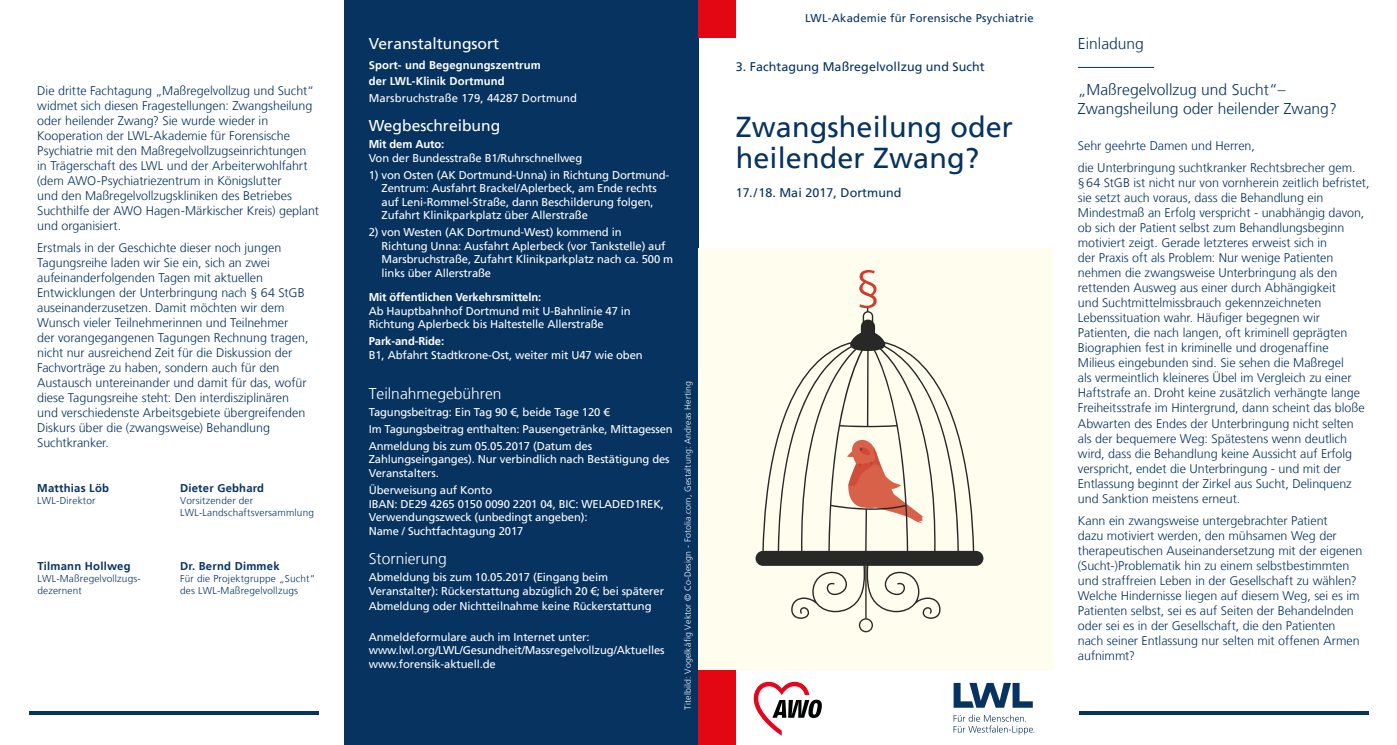
<style>
.page{position:relative;width:1397px;height:745px;background:#fff}
.page>*{position:absolute;margin:0;border:0;box-sizing:border-box;transform-origin:0 0}
.t1{font:28.75px/31.2px "Frutiger LT";letter-spacing:.005em;color:#073360}
.t2{font:300 15.62px/18.8px "Frutiger LT";color:#073360}
.t3{font:15.62px "Frutiger LT";color:#fff}
.t4{font:300 15.62px "Frutiger LT";color:#fff}
.t5{font:300 12.5px/15px "Frutiger LT";color:#073360}
.t6{font:12.5px "Frutiger LT";letter-spacing:.005em;color:#073360}
.t7{font:11.25px/13.5px "Frutiger LT";letter-spacing:-.01em;color:#fff}
.t8{font:700 11.25px "Frutiger LT";letter-spacing:-.01em;color:#fff}
.t9{font:700 11.25px "Frutiger LT";letter-spacing:.02em;color:#073360}
.t10{font:700 11.25px/16.2px "Frutiger LT";letter-spacing:.01em;color:#fff}
.t11{font:11.25px "Frutiger LT";letter-spacing:.02em;color:#073360}
.t12{font:11.25px "Frutiger LT";letter-spacing:.01em;color:#fff}
.t13{font:300 10px/12px "Frutiger LT";letter-spacing:.02em;color:#073360}
.t14{font:300 8.75px "Frutiger LT";letter-spacing:.02em;color:#fff}
</style>
<div class="page">
<div style="left:344px;top:0;width:354px;height:744px;background:#073360"></div>
<svg style="left:29px;top:711px;width:290px;height:3px"></svg>
<svg style="left:1079px;top:711px;width:289px;height:3px"></svg>
<div style="left:698px;top:248px;width:354px;height:422px;background:#fffdee"></div>
<svg style="left:755px;top:308px;width:228px;height:310px"></svg>
<svg style="left:858px;top:565px;width:14px;height:67px"></svg>
<svg style="left:859px;top:270px;width:17px;height:38px"></svg>
<div style="left:698px;top:0;width:37px;height:37px;background:#e30613"></div>
<div style="left:698px;top:670px;width:37px;height:74px;background:#e30613"></div>
<svg style="left:953px;top:682px;width:79px;height:25px"></svg>
<svg style="left:953px;top:714px;width:81px;height:20px"></svg>
<svg style="left:753px;top:681px;width:68px;height:54px"></svg>
<hr style="left:1077px;top:67px;width:76px;height:1px;background:#073360">
<p class="t5" style="left:37px;top:83px;width:283px">Die dritte Fachtagung „Maßregelvollzug und Sucht“ widmet sich diesen Fragestellungen: Zwangsheilung oder heilender Zwang? Sie wurde wieder in Kooperation der LWL-Akademie für Forensische Psychiatrie mit den Maßregelvollzugseinrichtungen in Trägerschaft des LWL und der Arbeiterwohlfahrt (dem AWO-Psychiatriezentrum in Königslutter<br>und den Maßregelvollzugskliniken des Betriebes Suchthilfe der AWO Hagen-Märkischer Kreis) geplant und organisiert.</p>
<p class="t5" style="left:37px;top:240px;width:273px">Erstmals in der Geschichte dieser noch jungen Tagungsreihe laden wir Sie ein, sich an zwei aufeinanderfolgenden Tagen mit aktuellen Entwicklungen der Unterbringung nach § 64 StGB auseinanderzusetzen. Damit möchten wir dem Wunsch vieler Teilnehmerinnen und Teilnehmer der vorangegangenen Tagungen Rechnung tragen, nicht nur ausreichend Zeit für die Diskussion der Fachvorträge zu haben, sondern auch für den Austausch untereinander und damit für das, wofür diese Tagungsreihe steht: Den interdisziplinären und verschiedenste Arbeitsgebiete übergreifenden Diskurs über die (zwangsweise) Behandlung Suchtkranker.</p>
<p class="t9" style="left:37px;top:481px;width:73px">Matthias Löb</p>
<p class="t13" style="left:37px;top:494px;width:60px">LWL-Direktor</p>
<p class="t9" style="left:37px;top:559px;width:95px">Tilmann Hollweg</p>
<p class="t13" style="left:37px;top:572px;width:105px">LWL-Maßregelvollzugs&shy;dezernent</p>
<p class="t9" style="left:180px;top:481px;width:85px">Dieter Gebhard</p>
<p class="t13" style="left:180px;top:494px;width:135px">Vorsitzender der<br>LWL-Landschaftsversammlung</p>
<p class="t9" style="left:180px;top:559px;width:101px">Dr. Bernd Dimmek</p>
<p class="t13" style="left:180px;top:572px;width:137px">Für die Projektgruppe „Sucht“ des LWL-Maßregelvollzugs</p>
<p class="t3" style="left:369px;top:35px;width:132px">Veranstaltungsort</p>
<p class="t10" style="left:369px;top:57px;width:173px">Sport- und Begegnungszentrum der LWL-Klinik Dortmund</p>
<p class="t12" style="left:369px;top:91px;width:210px">Marsbruchstraße 179, 44287 Dortmund</p>
<p class="t3" style="left:369px;top:116px;width:133px">Wegbeschreibung</p>
<p class="t8" style="left:369px;top:137px;width:77px">Mit dem Auto:</p>
<p class="t7" style="left:369px;top:151px;width:215px">Von der Bundesstraße B1/Ruhrschnellweg</p>
<p class="t7" style="left:381px;top:168px;width:289px;text-indent:-13px">1) von Osten (AK Dortmund-Unna) in Richtung Dortmund-Zentrum: Ausfahrt Brackel/Aplerbeck, am Ende rechts auf Leni-Rommel-Straße, dann Beschilderung folgen, Zufahrt Klinikparkplatz über Allerstraße</p>
<p class="t7" style="left:381px;top:225px;width:293px;text-indent:-13px">2) von Westen (AK Dortmund-West) kommend in<br>Richtung Unna: Ausfahrt Aplerbeck (vor Tankstelle) auf Marsbruchstraße, Zufahrt Klinikparkplatz nach ca. 500 m links über Allerstraße</p>
<p class="t8" style="left:369px;top:290px;width:174px">Mit öffentlichen Verkehrsmitteln:</p>
<p class="t7" style="left:369px;top:304px;width:263px">Ab Hauptbahnhof Dortmund mit U-Bahnlinie 47 in<br>Richtung Aplerbeck bis Haltestelle Allerstraße</p>
<p class="t8" style="left:369px;top:334px;width:77px">Park-and-Ride:</p>
<p class="t7" style="left:369px;top:348px;width:275px">B1, Abfahrt Stadtkrone-Ost, weiter mit U47 wie oben</p>
<p class="t4" style="left:369px;top:384px;width:134px">Teilnahmegebühren</p>
<p class="t7" style="left:369px;top:403px;width:305px;line-height:17px">Tagungsbeitrag: Ein Tag 90 €, beide Tage 120 €<br>Im Tagungsbeitrag enthalten: Pausengetränke, Mittagessen<br>Anmeldung bis zum 05.05.2017 (Datum des</p>
<p class="t7" style="left:369px;top:452px;width:302px">Zahlungseinganges). Nur verbindlich nach Bestätigung des<br>Veranstalters.</p>
<p class="t7" style="left:369px;top:483px;width:297px">Überweisung auf Konto<br>IBAN: DE29 4265 0150 0090 2201 04, BIC: WELADED1REK, Verwendungszweck (unbedingt angeben):<br>Name / Suchtfachtagung 2017</p>
<p class="t4" style="left:369px;top:549px;width:80px">Stornierung</p>
<p class="t7" style="left:369px;top:570px;width:297px">Abmeldung bis zum 10.05.2017 (Eingang beim<br>Veranstalter): Rückerstattung abzüglich 20 €; bei späterer</p>
<p class="t7" style="left:369px;top:598px;width:284px">Abmeldung oder Nichtteilnahme keine Rückerstattung</p>
<p class="t7" style="left:369px;top:629px;width:297px">Anmeldeformulare auch im Internet unter: www.lwl.org/LWL/Gesundheit/Massregelvollzug/Aktuelles www.forensik-aktuell.de</p>
<p class="t14" style="left:682px;top:709px;width:330px;rotate:-90deg">Titelbild: Vogelkäfig Vektor © Co-Design - Fotolia.com, Gestaltung: Andreas Herting</p>
<p class="t11" style="left:805px;top:11px;width:230px">LWL-Akademie für Forensische Psychiatrie</p>
<p class="t6" style="left:735px;top:60px;width:250px">3. Fachtagung Maßregelvollzug und Sucht</p>
<h1 class="t1" style="left:735px;top:112px;width:279px">Zwangsheilung oder heilender Zwang?</h1>
<p class="t6" style="left:735px;top:185px;width:167px">17./18. Mai 2017, Dortmund</p>
<p class="t2" style="left:1077px;top:34px;width:67px">Einladung</p>
<p class="t2" style="left:1077px;top:81px;width:260px">„Maßregelvollzug und Sucht“–<br>Zwangsheilung oder heilender Zwang?</p>
<p class="t5" style="left:1077px;top:135px;width:279px;line-height:22.1px">Sehr geehrte Damen und Herren,<br>die Unterbringung suchtkranker Rechtsbrecher gem.</p>
<p class="t5" style="left:1077px;top:175px;width:293px">§64 StGB ist nicht nur von vornherein zeitlich befristet, sie setzt auch voraus, dass die Behandlung ein Mindestmaß an Erfolg verspricht - unabhängig davon, ob sich der Patient selbst zum Behandlungsbeginn motiviert zeigt. Gerade letzteres erweist sich in<br>der Praxis oft als Problem: Nur wenige Patienten nehmen die zwangsweise Unterbringung als den rettenden Ausweg aus einer durch Abhängigkeit<br>und Suchtmittelmissbrauch gekennzeichneten Lebenssituation wahr. Häufiger begegnen wir Patienten, die nach langen, oft kriminell geprägten Biographien fest in kriminelle und drogenaffine<br>Milieus eingebunden sind. Sie sehen die Maßregel<br>als vermeintlich kleineres Übel im Vergleich zu einer Haftstrafe an. Droht keine zusätzlich verhängte lange Freiheitsstrafe im Hintergrund, dann scheint das bloße Abwarten des Endes der Unterbringung nicht selten als der bequemere Weg: Spätestens wenn deutlich wird, dass die Behandlung keine Aussicht auf Erfolg verspricht, endet die Unterbringung - und mit der Entlassung beginnt der Zirkel aus Sucht, Delinquenz und Sanktion meistens erneut.</p>
<p class="t5" style="left:1077px;top:512px;width:286px">Kann ein zwangsweise untergebrachter Patient<br>dazu motiviert werden, den mühsamen Weg der therapeutischen Auseinandersetzung mit der eigenen (Sucht-)Problematik hin zu einem selbstbestimmten und straffreien Leben in der Gesellschaft zu wählen?<br>Welche Hindernisse liegen auf diesem Weg, sei es im Patienten selbst, sei es auf Seiten der Behandelnden oder sei es in der Gesellschaft, die den Patienten nach seiner Entlassung nur selten mit offenen Armen aufnimmt?</p>
</div>
